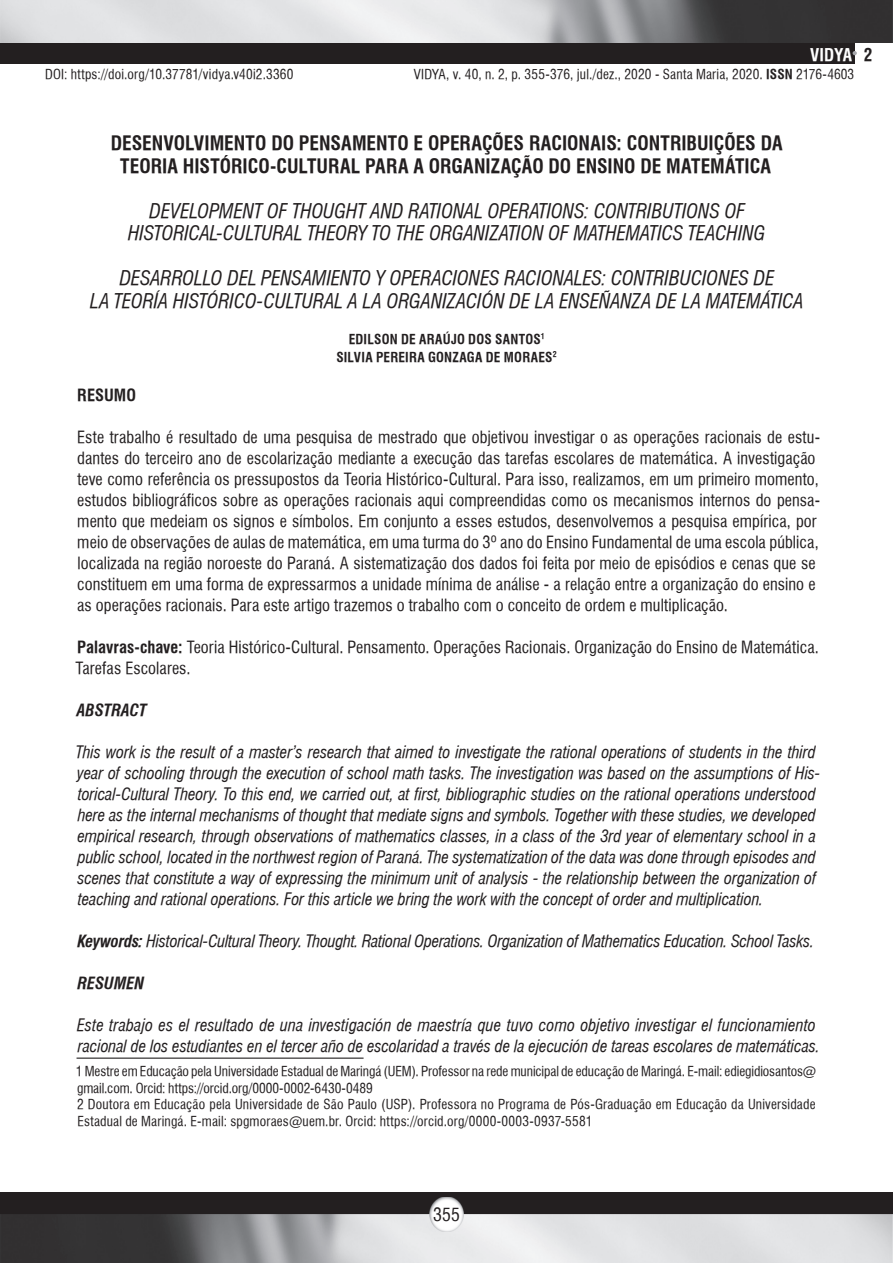
<style>
.page{position:relative;width:893px;height:1263px;background:#fff}
.page>*{position:absolute;margin:0;border:0;box-sizing:border-box;transform-origin:0 0}
.t1{font:italic condensed 19.5px/22.5px "Halvett";color:#231f20;text-align:center}
.t2{font:700 condensed 19.5px/22.5px "Halvett";color:#231f20;text-align:center}
.t3{font:18px "Halvett Condensed";color:#231f20}
.t4{font:700 condensed 17.25px "Halvett";color:#fff}
.t5{font:italic condensed 16.5px/21px "Halvett";letter-spacing:-.005em;color:#231f20}
.t6{font:16.5px/21px "Halvett Condensed";letter-spacing:.005em;color:#231f20}
.t7{font:italic 700 condensed 16.5px "Halvett";color:#231f20}
.t8{font:700 condensed 16.5px "Halvett";letter-spacing:.005em;color:#231f20}
.t9{font:13.5px/16.5px "Halvett Condensed";letter-spacing:.01em;color:#231f20}
.t10{font:700 condensed 13.5px/18px "Halvett";letter-spacing:.015em;color:#231f20;text-align:center}
.s1{color:#231f20}
.s2{font-family:"Halvett";font-weight:700;font-stretch:condensed}
.s3{font-weight:700}
</style>
<div class="page">
<div style="left:0;top:0;width:855px;height:64px;background:#231f20"></div>
<img style="left:0;top:0;width:893px;height:43px">
<svg style="left:853px;top:51px;width:4px;height:4px"></svg>
<div style="left:0;top:1193px;width:893px;height:70px;background:#231f20"></div>
<img style="left:0;top:1214px;width:893px;height:49px">
<img style="left:429px;top:1197px;width:34px;height:34px">
<hr style="left:77px;top:1057px;width:287px;height:2px;background:#231f20">
<p class="t4" style="left:810px;top:45px;width:64px">VIDYA <span class="s1">2</span></p>
<p class="t9" style="left:45px;top:66px;width:250px">DOI: https://doi.org/10.37781/vidya.v40i2.3360</p>
<p class="t9" style="left:414px;top:66px;width:442px">VIDYA, v. 40, n. 2, p. 355-376, jul./dez., 2020 - Santa Maria, 2020. <span class="s2">ISSN</span> 2176-4603</p>
<p class="t2" style="left:111px;top:132px;width:673px">DESENVOLVIMENTO DO PENSAMENTO E OPERAÇÕES RACIONAIS: CONTRIBUIÇÕES DA<br>TEORIA HISTÓRICO-CULTURAL PARA A ORGANIZAÇÃO DO ENSINO DE MATEMÁTICA</p>
<p class="t1" style="left:128px;top:200px;width:639px">DEVELOPMENT OF THOUGHT AND RATIONAL OPERATIONS: CONTRIBUTIONS OF<br>HISTORICAL-CULTURAL THEORY TO THE ORGANIZATION OF MATHEMATICS TEACHING</p>
<p class="t1" style="left:90px;top:267px;width:715px">DESARROLLO DEL PENSAMIENTO Y OPERACIONES RACIONALES: CONTRIBUCIONES DE<br>LA TEORÍA HISTÓRICO-CULTURAL A LA ORGANIZACIÓN DE LA ENSEÑANZA DE LA MATEMÁTICA</p>
<p class="t10" style="left:336px;top:330px;width:222px">EDILSON DE ARAÚJO DOS SANTOS<sup>1<br></sup>SILVIA PEREIRA GONZAGA DE MORAES<sup>2</sup></p>
<p class="t8" style="left:77px;top:385px;width:60px">RESUMO</p>
<p class="t6" style="left:77px;top:426px;width:745px">Este trabalho é resultado de uma pesquisa de mestrado que objetivou investigar o as operações racionais de estu&shy;dantes do terceiro ano de escolarização mediante a execução das tarefas escolares de matemática. A investigação teve como referência os pressupostos da Teoria Histórico-Cultural. Para isso, realizamos, em um primeiro momento, estudos bibliográficos sobre as operações racionais aqui compreendidas como os mecanismos internos do pensa&shy;mento que medeiam os signos e símbolos. Em conjunto a esses estudos, desenvolvemos a pesquisa empírica, por meio de observações de aulas de matemática, em uma turma do 3º ano do Ensino Fundamental de uma escola pública, localizada na região noroeste do Paraná. A sistematização dos dados foi feita por meio de episódios e cenas que se constituem em uma forma de expressarmos a unidade mínima de análise - a relação entre a organização do ensino e as operações racionais. Para este artigo trazemos o trabalho com o conceito de ordem e multiplicação.</p>
<p class="t6" style="left:75px;top:636px;width:745px"><span class="s2">Palavras-chave:</span> Teoria Histórico-Cultural. Pensamento. Operações Racionais. Organização do Ensino de Matemática.<br>Tarefas Escolares.</p>
<p class="t7" style="left:77px;top:700px;width:72px">ABSTRACT</p>
<p class="t5" style="left:76px;top:741px;width:746px">This work is the result of a master’s research that aimed to investigate the rational operations of students in the third year of schooling through the execution of school math tasks. The investigation was based on the assumptions of His&shy;torical-Cultural Theory. To this end, we carried out, at first, bibliographic studies on the rational operations understood here as the internal mechanisms of thought that mediate signs and symbols. Together with these studies, we developed empirical research, through observations of mathematics classes, in a class of the 3rd year of elementary school in a public school, located in the northwest region of Paraná. The systematization of the data was done through episodes and scenes that constitute a way of expressing the minimum unit of analysis - the relationship between the organization of teaching and rational operations. For this article we bring the work with the concept of order and multiplication.</p>
<p class="t5" style="left:78px;top:930px;width:738px"><span class="s3">Keywords:</span> Historical-Cultural Theory. Thought. Rational Operations. Organization of Mathematics Education. School Tasks.</p>
<p class="t7" style="left:77px;top:973px;width:68px">RESUMEN</p>
<p class="t5" style="left:77px;top:1014px;width:744px">Este trabajo es el resultado de una investigación de maestría que tuvo como objetivo investigar el funcionamiento racional de los estudiantes en el tercer año de escolaridad a través de la ejecución de tareas escolares de matemáticas.</p>
<p class="t9" style="left:76px;top:1063px;width:742px">1 Mestre em Educação pela Universidade Estadual de Maringá (UEM). Professor na rede municipal de educação de Maringá. E-mail: ediegidiosantos@ gmail.com. Orcid: https://orcid.org/0000-0002-6430-0489<br>2 Doutora em Educação pela Universidade de São Paulo (USP). Professora no Programa de Pós-Graduação em Educação da Universidade Estadual de Maringá. E-mail: spgmoraes@uem.br. Orcid: https://orcid.org/0000-0003-0937-5581</p>
<p class="t3" style="left:433px;top:1204px;width:28px">355</p>
</div>
